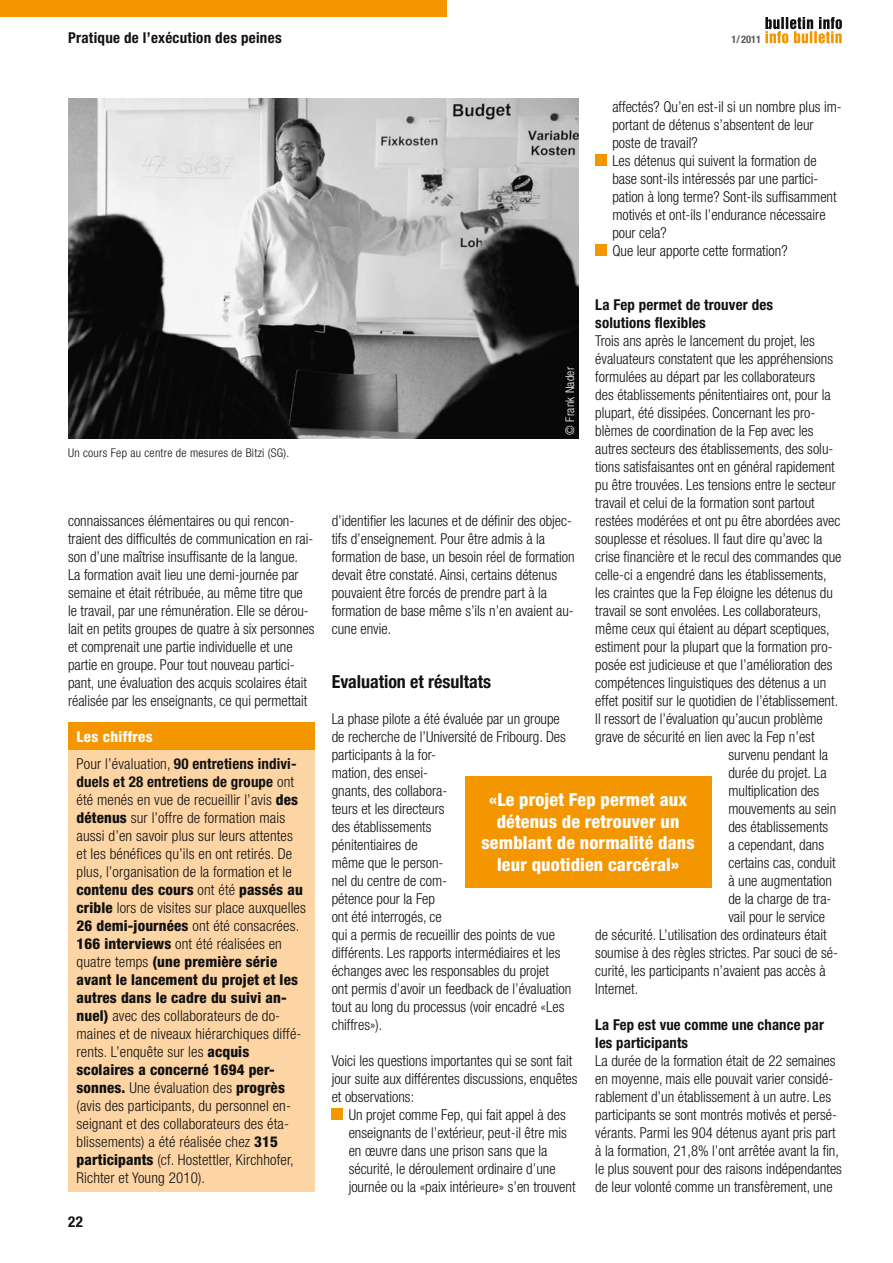
<style>
.page{position:relative;width:893px;height:1263px;background:#fff}
.page>*{position:absolute;margin:0;border:0;box-sizing:border-box;transform-origin:0 0}
._07_Zitate{font:800 condensed 18px/21.6px "Helvetica Neue LT Std";letter-spacing:.01em;color:#fff;text-align:center}
._03_Grundtext{font:700 condensed 18px "Helvetica Neue LT Std";color:#111}
._03_Grundtext-2{font:300 condensed 15px/18px "Helvetica Neue LT Std";color:#111}
._12_Text_in_Box{font:300 condensed 15px/18px "Helvetica Neue LT Std";letter-spacing:.01em;color:#111}
._03_Grundtext-3{font:700 condensed 15px/18px "Helvetica Neue LT Std";letter-spacing:.01em;color:#111}
._00_Abschnitt_links{font:700 condensed 15px "Helvetica Neue LT Std";letter-spacing:.02em;color:#111}
._11_Titel_in_Box{font:800 condensed 15px "Helvetica Neue LT Std";letter-spacing:.025em;color:#fff}
._08_Bildlegende{font:300 condensed 12px "Helvetica Neue LT Std";letter-spacing:.025em;color:#111}
._08b_Fotonachweis{font:300 condensed 12px "Helvetica Neue LT Std";letter-spacing:.025em;color:#fff}
.t1{font:700 condensed 10.5px "Helvetica Neue LT Std";color:#5a5a58}
.s1{font-weight:700}
.s2{font-weight:800}
</style>
<div class="page">
<div style="left:0;top:0;width:446px;height:17px;background:#f49600"></div>
<svg style="left:765px;top:17px;width:77px;height:26px"></svg>
<div style="left:332px;top:1108px;width:11px;height:12px;background:#f49600"></div>
<div style="left:595px;top:154px;width:11px;height:12px;background:#f49600"></div>
<div style="left:595px;top:244px;width:11px;height:12px;background:#f49600"></div>
<div style="left:68px;top:722px;width:247px;height:28px;background:#f49600"></div>
<div style="left:68px;top:750px;width:247px;height:442px;background:#fdd5a5"></div>
<div style="left:465px;top:776px;width:246px;height:112px;background:#f49600"></div>
<img style="left:68px;top:99px;width:510px;height:340px">
<p class="_00_Abschnitt_links" style="left:68px;top:29px;width:215px">Pratique de l’exécution des peines</p>
<p class="t1" style="left:732px;top:33px;width:31px">1/2011</p>
<p class="_03_Grundtext-2" style="left:612px;top:97px;width:231px">affectés? Qu’en est-il si un nombre plus im&shy;portant de détenus s’absentent de leur poste de travail?</p>
<p class="_03_Grundtext-2" style="left:612px;top:151px;width:226px">Les détenus qui suivent la formation de base sont-ils intéressés par une partici&shy;pation à long terme? Sont-ils suffisamment motivés et ont-ils l’endurance nécessaire pour cela?</p>
<p class="_03_Grundtext-2" style="left:612px;top:241px;width:177px">Que leur apporte cette formation?</p>
<p class="_03_Grundtext-3" style="left:595px;top:295px;width:179px">La Fep permet de trouver des solutions flexibles</p>
<p class="_03_Grundtext-2" style="left:595px;top:331px;width:221px">Trois ans après le lancement du projet, les</p>
<p class="_03_Grundtext-2" style="left:595px;top:349px;width:239px">évaluateurs constatent que les appréhensions</p>
<p class="_03_Grundtext-2" style="left:595px;top:367px;width:221px">formulées au départ par les collaborateurs</p>
<p class="_03_Grundtext-2" style="left:595px;top:385px;width:237px">des établissements pénitentiaires ont, pour la</p>
<p class="_03_Grundtext-2" style="left:595px;top:403px;width:222px">plupart, été dissipées. Concernant les pro-</p>
<p class="_03_Grundtext-2" style="left:595px;top:421px;width:220px">blèmes de coordination de la Fep avec les</p>
<p class="_03_Grundtext-2" style="left:595px;top:439px;width:240px">autres secteurs des établissements, des solu-</p>
<p class="_03_Grundtext-2" style="left:595px;top:457px;width:241px">tions satisfaisantes ont en général rapidement</p>
<p class="_03_Grundtext-2" style="left:595px;top:475px;width:242px">pu être trouvées. Les tensions entre le secteur</p>
<p class="_03_Grundtext-2" style="left:595px;top:493px;width:221px">travail et celui de la formation sont partout</p>
<p class="_03_Grundtext-2" style="left:595px;top:511px;width:247px">restées modérées et ont pu être abordées avec</p>
<p class="_03_Grundtext-2" style="left:595px;top:529px;width:229px">souplesse et résolues. Il faut dire qu’avec la</p>
<p class="_03_Grundtext-2" style="left:595px;top:547px;width:248px">crise financière et le recul des commandes que</p>
<p class="_03_Grundtext-2" style="left:595px;top:565px;width:233px">celle-ci a engendré dans les établissements,</p>
<p class="_03_Grundtext-2" style="left:595px;top:583px;width:239px">les craintes que la Fep éloigne les détenus du</p>
<p class="_03_Grundtext-2" style="left:595px;top:601px;width:228px">travail se sont envolées. Les collaborateurs,</p>
<p class="_03_Grundtext-2" style="left:595px;top:619px;width:236px">même ceux qui étaient au départ sceptiques,</p>
<p class="_03_Grundtext-2" style="left:595px;top:637px;width:239px">estiment pour la plupart que la formation pro-</p>
<p class="_03_Grundtext-2" style="left:595px;top:655px;width:239px">posée est judicieuse et que l’amélioration des</p>
<p class="_03_Grundtext-2" style="left:595px;top:673px;width:232px">compétences linguistiques des détenus a un</p>
<p class="_03_Grundtext-2" style="left:595px;top:691px;width:244px">effet positif sur le quotidien de l’établissement.</p>
<p class="_03_Grundtext-2" style="left:595px;top:709px;width:229px">Il ressort de l’évaluation qu’aucun problème</p>
<p class="_03_Grundtext-2" style="left:595px;top:727px;width:221px">grave de sécurité en lien avec la Fep n’est</p>
<p class="_03_Grundtext-2" style="left:728px;top:745px;width:101px">survenu pendant la</p>
<p class="_03_Grundtext-2" style="left:728px;top:763px;width:100px">durée du projet. La</p>
<p class="_03_Grundtext-2" style="left:728px;top:781px;width:92px">multiplication des</p>
<p class="_03_Grundtext-2" style="left:728px;top:799px;width:109px">mouvements au sein</p>
<p class="_03_Grundtext-2" style="left:728px;top:817px;width:101px">des établissements</p>
<p class="_03_Grundtext-2" style="left:728px;top:835px;width:97px">a cependant, dans</p>
<p class="_03_Grundtext-2" style="left:728px;top:853px;width:109px">certains cas, conduit</p>
<p class="_03_Grundtext-2" style="left:728px;top:871px;width:105px">à une augmentation</p>
<p class="_03_Grundtext-2" style="left:728px;top:889px;width:105px">de la charge de tra-</p>
<p class="_03_Grundtext-2" style="left:728px;top:907px;width:98px">vail pour le service</p>
<p class="_03_Grundtext-2" style="left:595px;top:925px;width:233px">de sécurité. L’utilisation des ordinateurs était</p>
<p class="_03_Grundtext-2" style="left:595px;top:943px;width:244px">soumise à des règles strictes. Par souci de sé-</p>
<p class="_03_Grundtext-2" style="left:595px;top:961px;width:232px">curité, les participants n’avaient pas accès à</p>
<p class="_03_Grundtext-2" style="left:595px;top:979px;width:44px">Internet.</p>
<p class="_03_Grundtext-3" style="left:595px;top:1015px;width:230px">La Fep est vue comme une chance par les participants</p>
<p class="_03_Grundtext-2" style="left:595px;top:1051px;width:248px">La durée de la formation était de 22 semaines en moyenne, mais elle pouvait varier considé&shy;rablement d’un établissement à un autre. Les participants se sont montrés motivés et persé&shy;vérants. Parmi les 904 détenus ayant pris part à la formation, 21,8% l’ont arrêtée avant la fin, le plus souvent pour des raisons indépendantes de leur volonté comme un transfèrement, une</p>
<p class="_08b_Fotonachweis" style="left:563px;top:435px;width:69px;rotate:-90deg">© Frank Nader</p>
<p class="_08_Bildlegende" style="left:68px;top:446px;width:223px">Un cours Fep au centre de mesures de Bitzi (SG).</p>
<p class="_03_Grundtext-2" style="left:68px;top:511px;width:248px">connaissances élémentaires ou qui rencon&shy;traient des difficultés de communication en rai&shy;son d’une maîtrise insuffisante de la langue.<br>La formation avait lieu une demi-journée par semaine et était rétribuée, au même titre que le travail, par une rémunération. Elle se dérou&shy;lait en petits groupes de quatre à six personnes et comprenait une partie individuelle et une partie en groupe. Pour tout nouveau partici&shy;pant, une évaluation des acquis scolaires était réalisée par les enseignants, ce qui permettait</p>
<p class="_03_Grundtext-2" style="left:332px;top:511px;width:244px">d’identifier les lacunes et de définir des objec&shy;tifs d’enseignement. Pour être admis à la formation de base, un besoin réel de formation devait être constaté. Ainsi, certains détenus pouvaient être forcés de prendre part à la formation de base même s’ils n’en avaient au&shy;cune envie.</p>
<p class="_03_Grundtext" style="left:332px;top:670px;width:161px">Evaluation et résultats</p>
<p class="_03_Grundtext-2" style="left:332px;top:709px;width:241px">La phase pilote a été évaluée par un groupe de recherche de l’Université de Fribourg. Des participants à la for-<br>mation, des ensei-<br>gnants, des collabora-<br>teurs et les directeurs<br>des établissements<br>pénitentiaires de<br>même que le person-<br>nel du centre de com-<br>pétence pour la Fep<br>ont été interrogés, ce<br>qui a permis de recueillir des points de vue différents. Les rapports intermédiaires et les échanges avec les responsables du projet<br>ont permis d’avoir un feedback de l’évaluation tout au long du processus (voir encadré «Les chiffres»).</p>
<p class="_03_Grundtext-2" style="left:332px;top:1051px;width:247px">Voici les questions importantes qui se sont fait jour suite aux différentes discussions, enquêtes et observations:</p>
<p class="_03_Grundtext-2" style="left:349px;top:1105px;width:228px">Un projet comme Fep, qui fait appel à des enseignants de l’extérieur, peut-il être mis en œuvre dans une prison sans que la sécurité, le déroulement ordinaire d’une journée ou la «paix intérieure» s’en trouvent</p>
<p class="_11_Titel_in_Box" style="left:77px;top:727px;width:78px">Les chiffres</p>
<p class="_12_Text_in_Box" style="left:77px;top:755px;width:231px">Pour l’évaluation, <span class="s1">90 entretiens indivi&shy;duels et 28 entretiens de groupe</span> ont été menés en vue de recueillir l’avis <span class="s2">des détenus</span> sur l’offre de formation mais aussi d’en savoir plus sur leurs attentes et les bénéfices qu’ils en ont retirés. De plus, l’organisation de la formation et le <span class="s2">contenu des cours</span> ont été <span class="s2">passés au crible</span> lors de visites sur place auxquelles <span class="s2">26 demi-journées</span> ont été consacrées.<br><span class="s2">166 interviews</span> ont été réalisées en quatre temps <span class="s2">(une première série avant le lancement du projet et les autres dans le cadre du suivi an&shy;nuel)</span> avec des collaborateurs de do&shy;maines et de niveaux hiérarchiques diffé&shy;rents. L’enquête sur les <span class="s2">acquis scolaires a concerné 1694 per&shy;sonnes.</span> Une évaluation des <span class="s2">progrès </span>(avis des participants, du personnel en&shy;seignant et des collaborateurs des éta&shy;blissements) a été réalisée chez <span class="s2">315 participants</span> (cf. Hostettler, Kirchhofer, Richter et Young 2010).</p>
<p class="_07_Zitate" style="left:481px;top:788px;width:215px">«Le projet Fep permet aux détenus de retrouver un semblant de normalité dans leur quotidien carcéral»</p>
<p class="_03_Grundtext-3" style="left:68px;top:1212px;width:17px">22</p>
</div>
